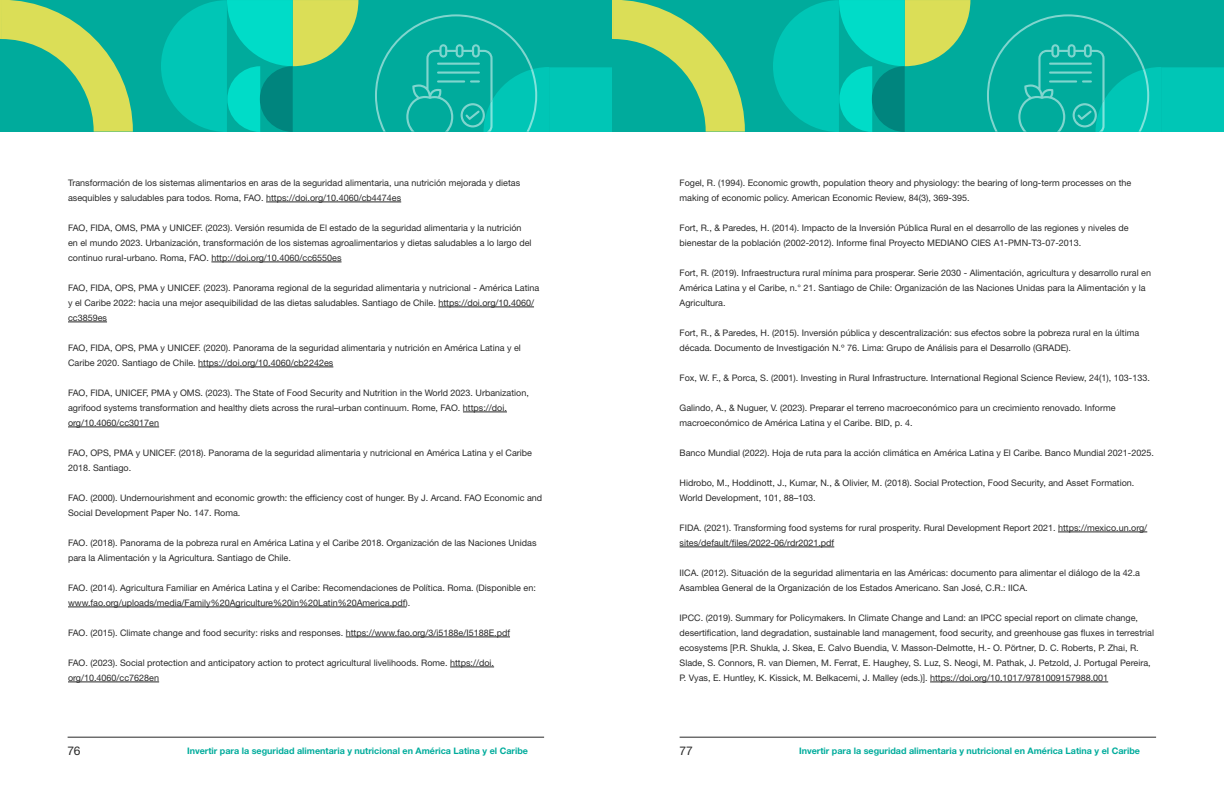
<style>
.page{position:relative;width:1224px;height:792px;background:#fff}
.page>*{position:absolute;margin:0;border:0;box-sizing:border-box;transform-origin:0 0}
.t1{font:12px "Helvetica Neue LT Pro";color:#292929}
.parrafo_corrido{font:9px/15px "Helvetica Neue LT Std";color:#292929}
.t2{font:700 9px "Helvetica Neue LT Std";color:#00ac9c}
</style>
<div class="page">
<div style="left:0;top:0;width:624px;height:132px;background:#00ab9c"></div>
<svg style="left:0;top:0;width:133px;height:132px"></svg>
<svg style="left:161px;top:0;width:197px;height:132px"></svg>
<hr style="left:68px;top:737px;width:476px;height:1px;background:#292929">
<hr style="left:680px;top:737px;width:476px;height:1px;background:#292929">
<div style="left:612px;top:0;width:612px;height:132px;background:#00ab9c"></div>
<svg style="left:375px;top:0;width:370px;height:132px"></svg>
<svg style="left:773px;top:0;width:197px;height:132px"></svg>
<svg style="left:987px;top:14px;width:237px;height:118px"></svg>
<hr style="left:266px;top:202px;width:135px;height:1px;background:#292929">
<hr style="left:211px;top:262px;width:131px;height:1px;background:#292929">
<hr style="left:438px;top:307px;width:96px;height:1px;background:#292929">
<hr style="left:68px;top:322px;width:39px;height:1px;background:#292929">
<hr style="left:198px;top:367px;width:135px;height:1px;background:#292929">
<hr style="left:463px;top:412px;width:44px;height:1px;background:#292929">
<hr style="left:68px;top:427px;width:91px;height:1px;background:#292929">
<hr style="left:68px;top:607px;width:338px;height:1px;background:#292929">
<hr style="left:346px;top:637px;width:164px;height:1px;background:#292929">
<hr style="left:450px;top:667px;width:44px;height:1px;background:#292929">
<hr style="left:68px;top:682px;width:91px;height:1px;background:#292929">
<hr style="left:1058px;top:532px;width:89px;height:1px;background:#292929">
<hr style="left:680px;top:547px;width:154px;height:1px;background:#292929">
<hr style="left:930px;top:682px;width:178px;height:1px;background:#292929">
<p class="parrafo_corrido" style="left:68px;top:175px;width:454px">Transformación de los sistemas alimentarios en aras de la seguridad alimentaria, una nutrición mejorada y dietas asequibles y saludables para todos. Roma, FAO. https://doi.org/10.4060/cb4474es</p>
<p class="parrafo_corrido" style="left:68px;top:220px;width:465px">FAO, FIDA, OMS, PMA y UNICEF. (2023). Versión resumida de El estado de la seguridad alimentaria y la nutrición en el mundo 2023. Urbanización, transformación de los sistemas agroalimentarios y dietas saludables a lo largo del continuo rural-urbano. Roma, FAO. http://doi.org/10.4060/cc6550es</p>
<p class="parrafo_corrido" style="left:68px;top:280px;width:473px">FAO, FIDA, OPS, PMA y UNICEF. (2023). Panorama regional de la seguridad alimentaria y nutricional - América Latina y el Caribe 2022: hacia una mejor asequibilidad de las dietas saludables. Santiago de Chile. https://doi.org/10.4060/ cc3859es</p>
<p class="parrafo_corrido" style="left:68px;top:340px;width:454px">FAO, FIDA, OPS, PMA y UNICEF. (2020). Panorama de la seguridad alimentaria y nutrición en América Latina y el<br>Caribe 2020. Santiago de Chile. https://doi.org/10.4060/cb2242es</p>
<p class="parrafo_corrido" style="left:68px;top:385px;width:462px">FAO, FIDA, UNICEF, PMA y OMS. (2023). The State of Food Security and Nutrition in the World 2023. Urbanization, agrifood systems transformation and healthy diets across the rural–urban continuum. Rome, FAO. https://doi. org/10.4060/cc3017en</p>
<p class="parrafo_corrido" style="left:68px;top:445px;width:466px">FAO, OPS, PMA y UNICEF. (2018). Panorama de la seguridad alimentaria y nutricional en América Latina y el Caribe<br>2018. Santiago.</p>
<p class="parrafo_corrido" style="left:68px;top:490px;width:476px">FAO. (2000). Undernourishment and economic growth: the efficiency cost of hunger. By J. Arcand. FAO Economic and<br>Social Development Paper No. 147. Roma.</p>
<p class="parrafo_corrido" style="left:68px;top:535px;width:470px">FAO. (2018). Panorama de la pobreza rural en América Latina y el Caribe 2018. Organización de las Naciones Unidas para la Alimentación y la Agricultura. Santiago de Chile.</p>
<p class="parrafo_corrido" style="left:68px;top:580px;width:469px">FAO. (2014). Agricultura Familiar en América Latina y el Caribe: Recomendaciones de Política. Roma. (Disponible en: www.fao.org/uploads/media/Family%20Agriculture%20in%20Latin%20America.pdf).</p>
<p class="parrafo_corrido" style="left:68px;top:625px;width:443px">FAO. (2015). Climate change and food security: risks and responses. https://www.fao.org/3/i5188e/I5188E.pdf</p>
<p class="parrafo_corrido" style="left:68px;top:655px;width:428px">FAO. (2023). Social protection and anticipatory action to protect agricultural livelihoods. Rome. https://doi. org/10.4060/cc7628en</p>
<p class="parrafo_corrido" style="left:680px;top:175px;width:453px">Fogel, R. (1994). Economic growth, population theory and physiology: the bearing of long-term processes on the making of economic policy. American Economic Review, 84(3), 369-395.</p>
<p class="parrafo_corrido" style="left:680px;top:220px;width:450px">Fort, R., &amp; Paredes, H. (2014). Impacto de la Inversión Pública Rural en el desarrollo de las regiones y niveles de bienestar de la población (2002-2012). Informe final Proyecto MEDIANO CIES A1-PMN-T3-07-2013.</p>
<p class="parrafo_corrido" style="left:680px;top:265px;width:473px">Fort, R. (2019). Infraestructura rural mínima para prosperar. Serie 2030 - Alimentación, agricultura y desarrollo rural en<br>América Latina y el Caribe, n.° 21. Santiago de Chile: Organización de las Naciones Unidas para la Alimentación y la<br>Agricultura.</p>
<p class="parrafo_corrido" style="left:680px;top:325px;width:461px">Fort, R., &amp; Paredes, H. (2015). Inversión pública y descentralización: sus efectos sobre la pobreza rural en la última década. Documento de Investigación N.º 76. Lima: Grupo de Análisis para el Desarrollo (GRADE).</p>
<p class="parrafo_corrido" style="left:680px;top:370px;width:472px">Fox, W. F., &amp; Porca, S. (2001). Investing in Rural Infrastructure. International Regional Science Review, 24(1), 103-133.</p>
<p class="parrafo_corrido" style="left:680px;top:400px;width:437px">Galindo, A., &amp; Nuguer, V. (2023). Preparar el terreno macroeconómico para un crecimiento renovado. Informe macroeconómico de América Latina y el Caribe. BID, p. 4.</p>
<p class="parrafo_corrido" style="left:680px;top:445px;width:476px">Banco Mundial (2022). Hoja de ruta para la acción climática en América Latina y El Caribe. Banco Mundial 2021-2025.</p>
<p class="parrafo_corrido" style="left:680px;top:475px;width:456px">Hidrobo, M., Hoddinott, J., Kumar, N., &amp; Olivier, M. (2018). Social Protection, Food Security, and Asset Formation.<br>World Development, 101, 88–103.</p>
<p class="parrafo_corrido" style="left:680px;top:520px;width:469px">FIDA. (2021). Transforming food systems for rural prosperity. Rural Development Report 2021. https://mexico.un.org/ sites/default/files/2022-06/rdr2021.pdf</p>
<p class="parrafo_corrido" style="left:680px;top:565px;width:462px">IICA. (2012). Situación de la seguridad alimentaria en las Américas: documento para alimentar el diálogo de la 42.a<br>Asamblea General de la Organización de los Estados Americano. San José, C.R.: IICA.</p>
<p class="parrafo_corrido" style="left:680px;top:610px;width:476px">IPCC. (2019). Summary for Policymakers. In Climate Change and Land: an IPCC special report on climate change, desertification, land degradation, sustainable land management, food security, and greenhouse gas fluxes in terrestrial ecosystems [P.R. Shukla, J. Skea, E. Calvo Buendia, V. Masson-Delmotte, H.- O. Pörtner, D. C. Roberts, P. Zhai, R.<br>Slade, S. Connors, R. van Diemen, M. Ferrat, E. Haughey, S. Luz, S. Neogi, M. Pathak, J. Petzold, J. Portugal Pereira, P. Vyas, E. Huntley, K. Kissick, M. Belkacemi, J. Malley (eds.)]. https://doi.org/10.1017/9781009157988.001</p>
<h1 class="t1" style="left:68px;top:743px;width:14px">76</h1>
<p class="t2" style="left:187px;top:746px;width:343px">Invertir para la seguridad alimentaria y nutricional en América Latina y el Caribe</p>
<h1 class="t1" style="left:680px;top:743px;width:15px">77</h1>
<p class="t2" style="left:799px;top:746px;width:343px">Invertir para la seguridad alimentaria y nutricional en América Latina y el Caribe</p>
</div>
